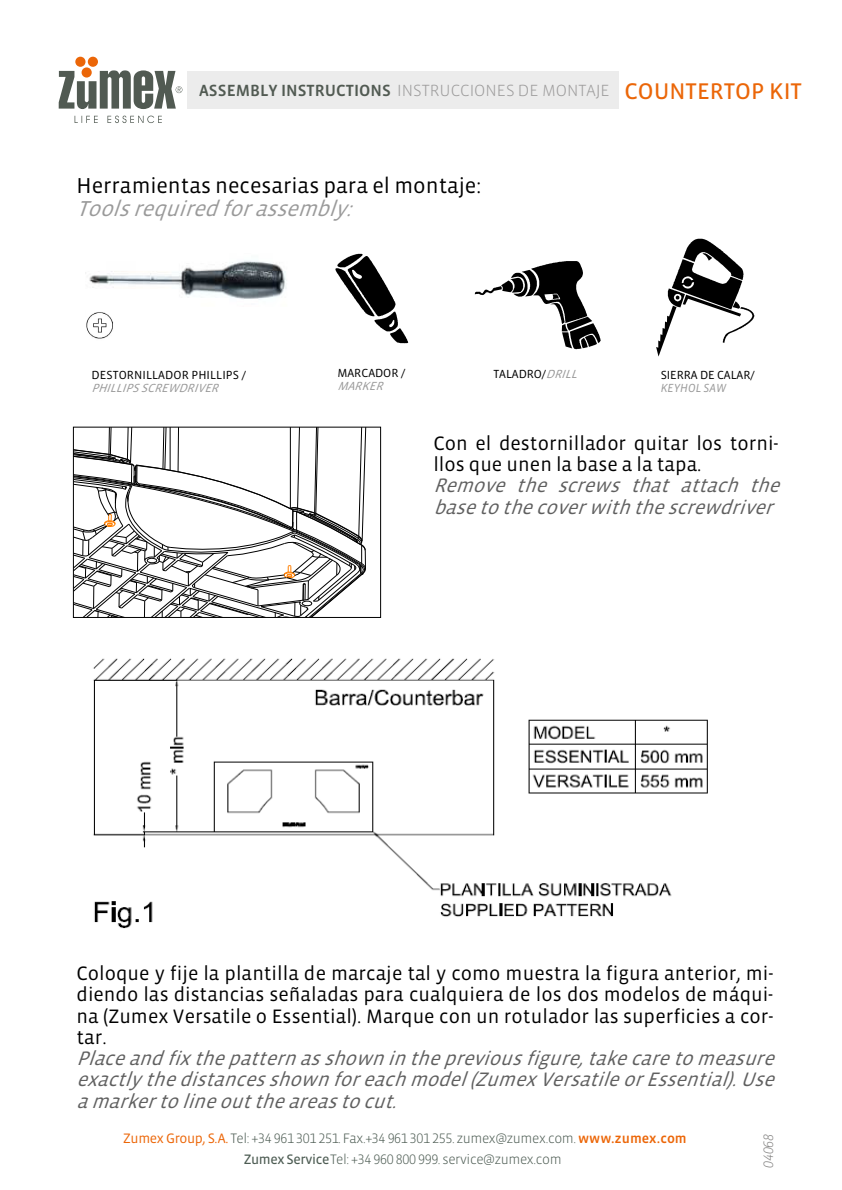
<style>
.page{position:relative;width:842px;height:1190px;background:#fff}
.page>*{position:absolute;margin:0;border:0;box-sizing:border-box;transform-origin:0 0}
.t1{font:22px "Vista Sans";color:#000}
.t2{font:italic 22px "Vista Sans";color:#9a9a9a}
.t3{font:20px/21.2px "Vista Sans";color:#000}
.t4{font:italic 20px/21.2px "Vista Sans";color:#5f5f5f}
.t5{font:300 16.6px "Vista Sans";color:#9c9b9b}
.t6{font:300 14px "Vista Sans";letter-spacing:-.025em;color:#4d5c53}
.t7{font:14px "Vista Sans Alt Light Ita";letter-spacing:-.025em;color:#828180}
.t8{font:12px "Vista Sans";letter-spacing:.005em;color:#000}
.t9{font:italic 12px "Vista Sans";color:#9a9a9a}
.t10{font:italic 12px "Vista Sans";letter-spacing:.005em;color:#9a9a9a;scale:.95 1}
.s1{font-family:"Vista Sans Med";font-weight:400;color:#515a52}
.s2{font-family:"Vista Sans Reg";font-weight:400;font-size:23.2px;color:#eb6608}
.s3{font-style:italic;color:#9a9a9a}
.s4{font-weight:400;color:#ec6608}
.s5{font-family:"Vista Sans Alt"}
.s6{font-family:"Vista Sans Med";font-weight:400;color:#ec6608}
.s7{font-family:"Vista Sans Reg";font-weight:400}
</style>
<div class="page">
<svg style="left:73px;top:427px;width:293px;height:191px"></svg>
<img style="left:93px;top:658px;width:615px;height:271px">
<svg style="left:656px;top:239px;width:98px;height:118px"></svg>
<svg style="left:475px;top:261px;width:126px;height:88px"></svg>
<svg style="left:335px;top:254px;width:73px;height:89px"></svg>
<img style="left:86px;top:312px;width:27px;height:27px">
<img style="left:89px;top:260px;width:197px;height:40px">
<div style="left:188px;top:71px;width:431px;height:38px;background:#ececec"></div>
<svg style="left:59px;top:57px;width:123px;height:66px"></svg>
<p class="t5" style="left:199px;top:82px;width:604px"><span class="s1">ASSEMBLY INSTRUCTIONS</span> INSTRUCCIONES DE MONTAJE <span class="s2">COUNTERTOP KIT</span></p>
<p class="t1" style="left:77px;top:174px;width:406px">Herramientas necesarias para el montaje:</p>
<p class="t2" style="left:76px;top:198px;width:284px">Tools required for assembly:</p>
<p class="t8" style="left:91px;top:369px;width:156px">DESTORNILLADOR PHILLIPS /</p>
<p class="t9" style="left:91px;top:381px;width:132px">PHILLIPS SCREWDRIVER</p>
<p class="t8" style="left:337px;top:367px;width:70px">MARCADOR /</p>
<p class="t8" style="left:493px;top:368px;width:89px">TALADRO/ <span class="s3">DRILL</span></p>
<p class="t9" style="left:337px;top:380px;width:51px">MARKER</p>
<p class="t8" style="left:661px;top:369px;width:96px">SIERRA DE CALAR/</p>
<p class="t10" style="left:661px;top:382px;width:71px">KEYHOL SAW</p>
<p class="t3" style="left:433px;top:433px;width:347px">Con el destornillador quitar los torni&shy;llos que unen la base a la tapa.</p>
<p class="t4" style="left:433px;top:475px;width:354px">Remove the screws that attach the base to the cover with the screwdriver</p>
<p class="t3" style="left:77px;top:963px;width:698px;text-align:justify">Coloque y fije la plantilla de marcaje tal y como muestra la figura anterior, mi&shy;diendo las distancias señaladas para cualquiera de los dos modelos de máqui&shy;na (Zumex Versatile o Essential). Marque con un rotulador las superficies a cor&shy;tar.</p>
<p class="t4" style="left:77px;top:1048px;width:706px;text-align:justify">Place and fix the pattern as shown in the previous figure, take care to measure exactly the distances shown for each model (Zumex Versatile or Essential). Use a marker to line out the areas to cut.</p>
<p class="t6" style="left:123px;top:1131px;width:565px"><span class="s4">Zumex Group, S.A.</span> Tel: <span class="s5">+34 961 301 251</span>. Fax.<span class="s5">+34 961 301 255</span>. zumex@zumex.com. <span class="s6">www.zumex.com</span></p>
<p class="t6" style="left:244px;top:1152px;width:320px"><span class="s7">Zumex Service</span>Tel: <span class="s5">+34 960 800 999</span> . service@zumex.com</p>
<p class="t7" style="left:761px;top:1168px;width:35px;rotate:-90deg">04068</p>
</div>
